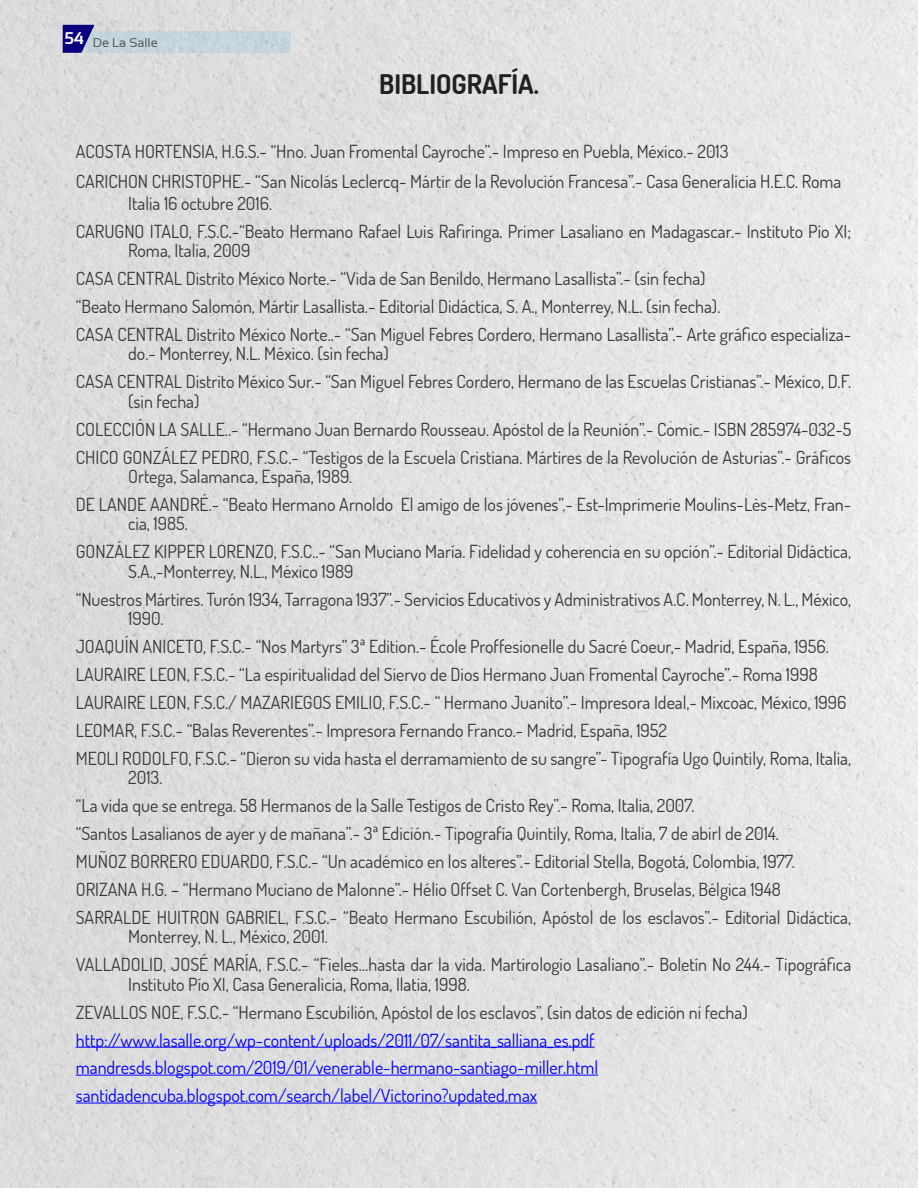
<style>
.page{position:relative;width:918px;height:1188px;background:#fff}
.page>*{position:absolute;margin:0;border:0;box-sizing:border-box;transform-origin:0 0}
.t1{font:700 27px "Dosis";color:#231f20}
.t2{font:18px/19.4px "Dosis";color:#373737}
.t3{font:18px "Dosis";color:#00f}
.t4{font:12.75px "Sansation";color:#57585a}
</style>
<div class="page">
<img style="left:0;top:0;width:918px;height:1188px">
<div style="left:78px;top:31px;width:213px;height:22px;background:#c6d5db"></div>
<svg style="left:63px;top:25px;width:31px;height:28px"></svg>
<hr style="left:76px;top:1047px;width:519px;height:1px;background:#00f">
<hr style="left:76px;top:1075px;width:522px;height:1px;background:#00f">
<hr style="left:76px;top:1103px;width:461px;height:1px;background:#00f">
<p class="t4" style="left:64px;top:35px;width:95px"><sup>54</sup> De La Salle</p>
<p class="t1" style="left:379px;top:67px;width:161px">BIBLIOGRAFÍA.</p>
<p class="t2" style="left:76px;top:141px;width:654px">ACOSTA HORTENSIA, H.G.S.- “Hno. Juan Fromental Cayroche”.- Impreso en Puebla, México.- 2013</p>
<p class="t2" style="left:128px;top:170px;width:715px;line-height:21.6px;text-indent:-52px">CARICHON CHRISTOPHE.- “San Nicolás Leclercq- Mártir de la Revolución Francesa”.- Casa Generalicia H.E.C. Roma<br>Italia 16 octubre 2016.</p>
<p class="t2" style="left:128px;top:221px;width:724px;text-indent:-52px">CARUGNO ITALO, F.S.C.-“Beato Hermano Rafael Luis Rafiringa. Primer Lasaliano en Madagascar.- Instituto Pio XI;<br>Roma, Italia, 2009</p>
<p class="t2" style="left:76px;top:268px;width:631px">CASA CENTRAL Distrito México Norte.- “Vida de San Benildo, Hermano Lasallista”.- (sin fecha)</p>
<p class="t2" style="left:76px;top:296px;width:646px">“Beato Hermano Salomón, Mártir Lasallista.- Editorial Didáctica, S. A., Monterrey, N.L. (sin fecha).</p>
<p class="t2" style="left:128px;top:324px;width:724px;text-indent:-52px">CASA CENTRAL Distrito México Norte..- “San Miguel Febres Cordero, Hermano Lasallista”.- Arte gráfico especializa&shy;do.- Monterrey, N.L. México. (sin fecha)</p>
<p class="t2" style="left:128px;top:372px;width:724px;text-indent:-52px">CASA CENTRAL Distrito México Sur.- “San Miguel Febres Cordero, Hermano de las Escuelas Cristianas”.- México, D.F. (sin fecha)</p>
<p class="t2" style="left:76px;top:419px;width:777px">COLECCIÓN LA SALLE..- “Hermano Juan Bernardo Rousseau. Apóstol de la Reunión”.- Comic.- ISBN 285974-032-5</p>
<p class="t2" style="left:128px;top:447px;width:724px;text-indent:-52px">CHICO GONZÁLEZ PEDRO, F.S.C.- “Testigos de la Escuela Cristiana. Mártires de la Revolución de Asturias”.- Gráficos<br>Ortega, Salamanca, España, 1989.</p>
<p class="t2" style="left:128px;top:494px;width:724px;text-indent:-52px">DE LANDE AANDRÉ.- “Beato Hermano Arnoldo El amigo de los jóvenes”.- Est-Imprimerie Moulins-Lès-Metz, Fran&shy;cia, 1985.</p>
<p class="t2" style="left:128px;top:542px;width:724px;text-indent:-52px">GONZÁLEZ KIPPER LORENZO, F.S.C..- “San Muciano María. Fidelidad y coherencia en su opción”.- Editorial Didáctica,<br>S.A.,-Monterrey, N.L., México 1989</p>
<p class="t2" style="left:128px;top:589px;width:725px;text-indent:-52px">“Nuestros Mártires. Turón 1934, Tarragona 1937”.- Servicios Educativos y Administrativos A.C. Monterrey, N. L., México,<br>1990.</p>
<p class="t2" style="left:76px;top:636px;width:755px">JOAQUÍN ANICETO, F.S.C.- “Nos Martyrs” 3ª Edition.- École Proffesionelle du Sacré Coeur,- Madrid, España, 1956.</p>
<p class="t2" style="left:76px;top:664px;width:744px">LAURAIRE LEON, F.S.C.- “La espiritualidad del Siervo de Dios Hermano Juan Fromental Cayroche”.- Roma 1998</p>
<p class="t2" style="left:76px;top:692px;width:772px">LAURAIRE LEON, F.S.C./ MAZARIEGOS EMILIO, F.S.C.- “ Hermano Juanito”.- Impresora Ideal,- Mixcoac, México, 1996</p>
<p class="t2" style="left:76px;top:720px;width:593px">LEOMAR, F.S.C.- “Balas Reverentes”.- Impresora Fernando Franco.- Madrid, España, 1952</p>
<p class="t2" style="left:128px;top:748px;width:724px;text-indent:-52px">MEOLI RODOLFO, F.S.C.- “Dieron su vida hasta el derramamiento de su sangre”- Tipografía Ugo Quintily, Roma, Italia,<br>2013.</p>
<p class="t2" style="left:76px;top:795px;width:620px">“La vida que se entrega. 58 Hermanos de la Salle Testigos de Cristo Rey”.- Roma, Italia, 2007.</p>
<p class="t2" style="left:76px;top:823px;width:705px">“Santos Lasalianos de ayer y de mañana”.- 3ª Edición.- Tipografía Quintily, Roma, Italia, 7 de abirl de 2014.</p>
<p class="t2" style="left:76px;top:851px;width:721px">MUÑOZ BORRERO EDUARDO, F.S.C.- “Un académico en los alteres”.- Editorial Stella, Bogotá, Colombia, 1977.</p>
<p class="t2" style="left:76px;top:879px;width:707px">ORIZANA H.G. – “Hermano Muciano de Malonne”.- Hélio Offset C. Van Cortenbergh, Bruselas, Bélgica 1948</p>
<p class="t2" style="left:128px;top:907px;width:724px;text-indent:-52px">SARRALDE HUITRON GABRIEL, F.S.C.- “Beato Hermano Escubilión, Apóstol de los esclavos”.- Editorial Didáctica,<br>Monterrey, N. L., México, 2001.</p>
<p class="t2" style="left:128px;top:954px;width:724px;text-indent:-52px">VALLADOLID, JOSÉ MARÍA, F.S.C.- “Fieles…hasta dar la vida. Martirologio Lasaliano”.- Boletín No 244.- Tipográfica<br>Instituto Pío XI, Casa Generalicia, Roma, Ilatia, 1998.</p>
<p class="t2" style="left:76px;top:1002px;width:674px">ZEVALLOS NOE, F.S.C.- “Hermano Escubilión, Apóstol de los esclavos”, (sin datos de edición ni fecha)</p>
<p class="t3" style="left:76px;top:1028px;width:520px">http://www.lasalle.org/wp-content/uploads/2011/07/santita_salliana_es.pdf</p>
<p class="t3" style="left:76px;top:1056px;width:524px">mandresds.blogspot.com/2019/01/venerable-hermano-santiago-miller.html</p>
<p class="t3" style="left:76px;top:1084px;width:463px">santidadencuba.blogspot.com/search/label/Victorino?updated.max</p>
</div>
